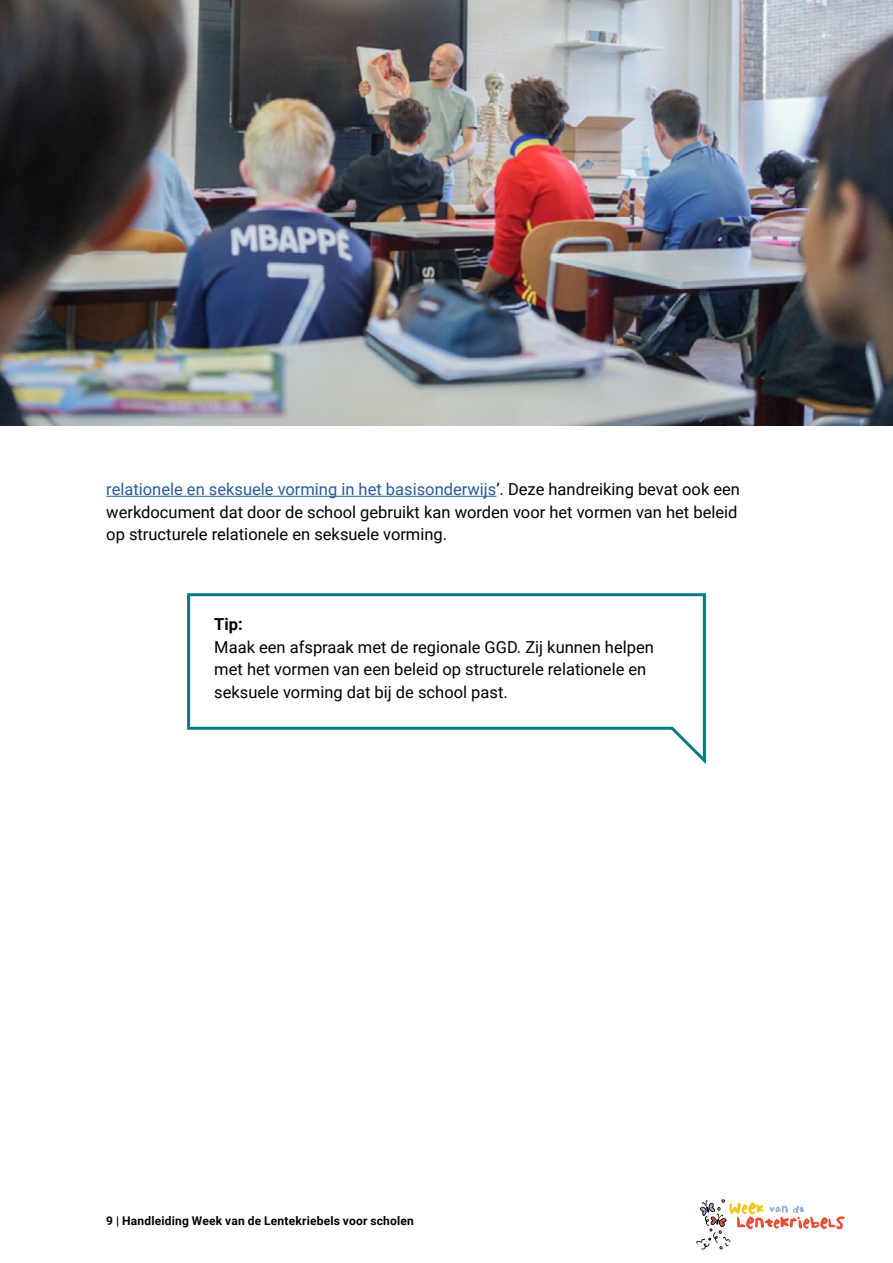
<style>
.page{position:relative;width:893px;height:1263px;background:#fff}
.page>*{position:absolute;margin:0;border:0;box-sizing:border-box;transform-origin:0 0}
.t1{font:16.5px/22.5px "Roboto";color:#000}
.t2{font:700 16.5px "Roboto";color:#000}
.t3{font:700 12px "Roboto";letter-spacing:.015em;color:#000}
.s1{color:#275b9b}
</style>
<div class="page">
<svg style="left:696px;top:1199px;width:149px;height:51px"></svg>
<img style="left:0;top:0;width:893px;height:425px">
<hr style="left:106px;top:496px;width:390px;height:1px;background:#275b9b">
<svg style="left:187px;top:593px;width:519px;height:171px"></svg>
<p class="t1" style="left:106px;top:477px;width:635px"><span class="s1">relationele en seksuele vorming in het basisonderwijs</span>’. Deze handreiking bevat ook een werkdocument dat door de school gebruikt kan worden voor het vormen van het beleid op structurele relationele en seksuele vorming.</p>
<p class="t2" style="left:214px;top:613px;width:30px">Tip:</p>
<p class="t1" style="left:214px;top:635px;width:441px">Maak een afspraak met de regionale GGD. Zij kunnen helpen met het vormen van een beleid op structurele relationele en seksuele vorming dat bij de school past.</p>
<p class="t3" style="left:106px;top:1212px;width:309px">9 | Handleiding Week van de Lentekriebels voor scholen</p>
</div>
